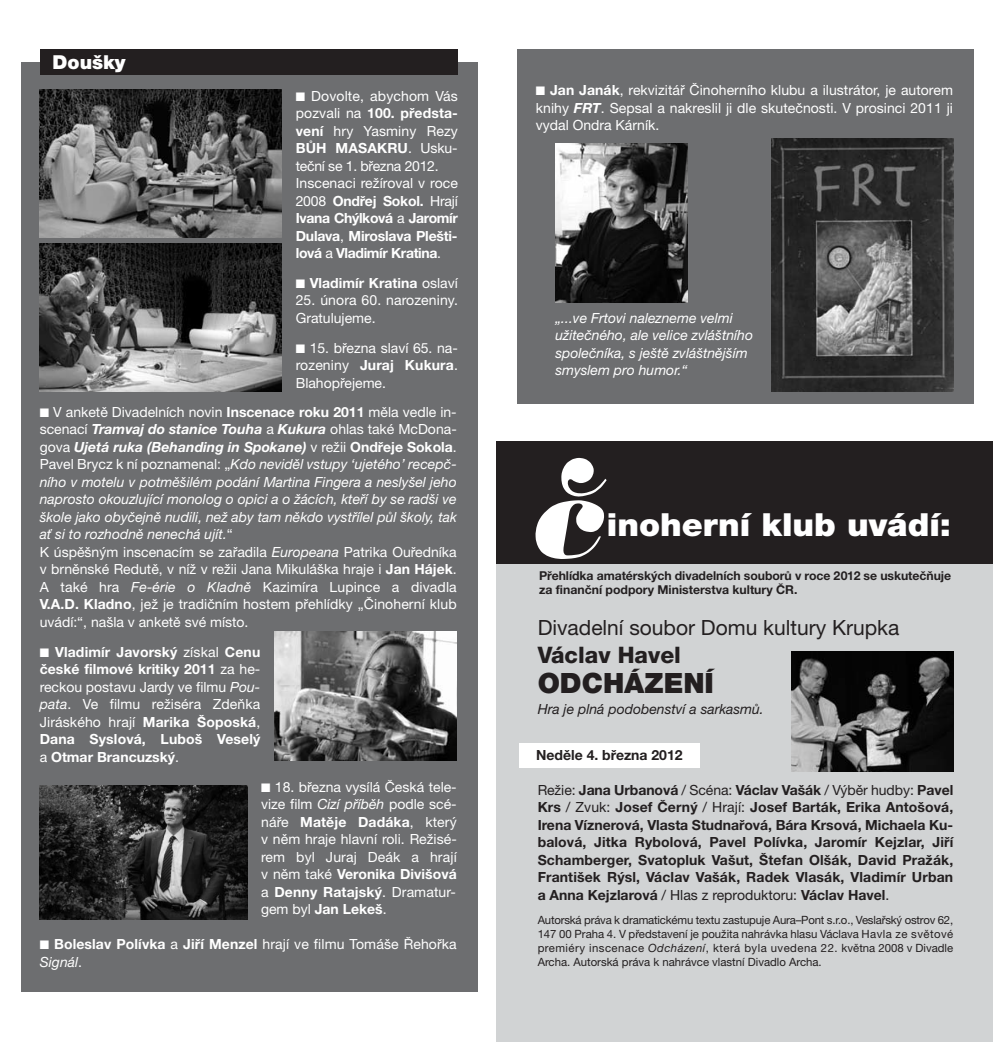
<style>
.page{position:relative;width:993px;height:1042px;background:#fff}
.page>*{position:absolute;margin:0;border:0;box-sizing:border-box;transform-origin:0 0}
.t1{font:900 31.85px "Helvetica Neue CE";color:#fff;scale:1.05 1}
.t2{font:900 28px "Helvetica Neue CE";color:#231f20}
.t3{font:800 22.75px "Helvetica Neue CE";color:#231f20}
.t4{font:21px "Helvetica Neue CE";color:#231f20}
.t5{font:900 19.25px "Helvetica Neue CE";color:#fff}
.t6{font:14px/17.5px "Helvetica Neue CE";color:#fff}
.t7{font:700 14px/17.5px "Helvetica Neue CE";color:#231f20;text-align:justify}
.t8{font:700 14px/17.5px "Helvetica Neue CE";color:#fff;text-align:justify}
.t9{font:italic 14px/17.5px "Helvetica Neue CE";color:#fff}
.t10{font:italic 14px "Helvetica Neue CE";color:#231f20}
.t11{font:700 12.25px/14px "Helvetica Neue CE";letter-spacing:-.005em;color:#231f20}
.t12{font:11.38px/14px "Helvetica Neue CE";color:#231f20;text-align:justify}
.s1{font-weight:700}
.s2{font-weight:400}
.s3{font-weight:700;font-style:italic}
.s4{font-style:italic}
.s5{font-weight:400;font-style:italic}
</style>
<div class="page">
<div style="left:517px;top:50px;width:456px;height:354px;background:#6d6e70"></div>
<div style="left:496px;top:537px;width:496px;height:505px;background:#d1d3d4"></div>
<div style="left:519px;top:743px;width:180px;height:25px;background:#fff"></div>
<div style="left:496px;top:442px;width:496px;height:121px;background:#231f20"></div>
<svg style="left:535px;top:458px;width:71px;height:101px"></svg>
<div style="left:21px;top:62px;width:456px;height:929px;background:#6d6e70"></div>
<div style="left:41px;top:50px;width:417px;height:25px;background:#231f20"></div>
<img style="left:40px;top:90px;width:241px;height:147px">
<img style="left:40px;top:243px;width:241px;height:148px">
<img style="left:274px;top:631px;width:182px;height:129px">
<img style="left:40px;top:785px;width:207px;height:134px">
<img style="left:555px;top:144px;width:132px;height:158px">
<img style="left:771px;top:139px;width:181px;height:253px">
<img style="left:791px;top:651px;width:161px;height:121px">
<h3 class="t5" style="left:53px;top:55px;width:75px">Doušky</h3>
<p class="t6" style="left:295px;top:88px;width:164px">■ Dovolte, abychom Vás pozvali na <span class="s1">100. předsta&shy;vení</span> hry Yasminy Rezy<br><span class="s1">BŮH MASAKRU</span>. Usku&shy;teční se 1. března 2012.<br>Inscenaci režíroval v roce<br>2008 <span class="s1">Ondřej Sokol.</span> Hrají<br><span class="s1">Ivana Chýlková</span> a <span class="s1">Jaromír<br>Dulava</span>, <span class="s1">Miroslava Plešti&shy;lová</span> a <span class="s1">Vladimír Kratina</span>.</p>
<p class="t8" style="left:295px;top:275px;width:164px">■ Vladimír Kratina <span class="s2">oslaví</span></p>
<p class="t6" style="left:295px;top:293px;width:164px">25. února 60. narozeniny.<br>Gratulujeme.</p>
<p class="t6" style="left:295px;top:340px;width:164px;text-align:justify">■ 15. března slaví 65. na&shy;rozeniny <span class="s1">Juraj Kukura</span>.<br>Blahopřejeme.</p>
<p class="t6" style="left:40px;top:405px;width:418px">■ V anketě Divadelních novin <span class="s1">Inscenace roku 2011</span> měla vedle in&shy;scenací <span class="s3">Tramvaj do stanice Touha</span> a <span class="s3">Kukura</span> ohlas také McDona&shy;gova <span class="s3">Ujetá ruka (Behanding in Spokane)</span> v režii <span class="s1">Ondřeje Sokola</span>.<br>Pavel Brycz k ní poznamenal: „<span class="s4">Kdo neviděl vstupy ‘ujetého’ recepč&shy;ního v motelu v potměšilém podání Martina Fingera a neslyšel jeho naprosto okouzlující monolog o opici a o žácích, kteří by se radši ve škole jako obyčejně nudili, než aby tam někdo vystřílel půl školy, tak ať si to rozhodně nenechá ujít.</span>“<br>K úspěšným inscenacím se zařadila <span class="s4">Europeana</span> Patrika Ouředníka v brněnské Redutě, v níž v režii Jana Mikuláška hraje i <span class="s1">Jan Hájek</span>.<br>A také hra <span class="s4">Fe-érie o Kladně</span> Kazimíra Lupince a divadla <span class="s1">V.A.D. Kladno</span>, jež je tradičním hostem přehlídky „Činoherní klub uvádí:“, našla v anketě své místo.</p>
<p class="t8" style="left:40px;top:644px;width:222px">■ Vladimír Javorský <span class="s2">získal</span> Cenu české filmové kritiky 2011 <span class="s2">za he&shy;reckou postavu Jardy ve filmu</span> <span class="s5">Pou&shy;pata</span><span class="s2">. Ve filmu režiséra Zdeňka Jiráského hrají</span> Marika Šoposká<span class="s2">, </span>Dana Syslová, Luboš Veselý <span class="s2">a</span> Otmar Brancuzský<span class="s2">.</span></p>
<p class="t6" style="left:261px;top:779px;width:197px;text-align:justify">■ 18. března vysílá Česká tele&shy;vize film <span class="s4">Cizí příběh</span> podle scé&shy;náře <span class="s1">Matěje Dadáka</span>, který v něm hraje hlavní roli. Režisé&shy;rem byl Juraj Deák a hrají v něm také <span class="s1">Veronika Divišová </span>a <span class="s1">Denny Ratajský</span>. Dramatur&shy;gem byl <span class="s1">Jan Lekeš</span>.</p>
<p class="t6" style="left:40px;top:937px;width:418px">■ <span class="s1">Boleslav Polívka</span> a <span class="s1">Jiří Menzel</span> hrají ve filmu Tomáše Řehořka<br><span class="s4">Signál</span>.</p>
<p class="t6" style="left:535px;top:83px;width:418px;text-align:justify">■ <span class="s1">Jan Janák</span>, rekvizitář Činoherního klubu a ilustrátor, je autorem knihy <span class="s3">FRT</span>. Sepsal a nakreslil ji dle skutečnosti. V prosinci 2011 ji vydal Ondra Kárník.</p>
<p class="t9" style="left:555px;top:310px;width:199px">„...ve Frtovi nalezneme velmi užitečného, ale velice zvláštního společníka, s ještě zvláštnějším smyslem pro humor.“</p>
<h1 class="t1" style="left:606px;top:513px;width:329px">inoherní klub uvádí:</h1>
<p class="t11" style="left:539px;top:570px;width:413px">Přehlídka amatérských divadelních souborů v roce 2012 se uskutečňuje za finanční podpory Ministerstva kultury ČR.</p>
<h3 class="t4" style="left:537px;top:620px;width:363px">Divadelní soubor Domu kultury Krupka</h3>
<h3 class="t3" style="left:537px;top:647px;width:145px">Václav Havel</h3>
<h2 class="t2" style="left:537px;top:673px;width:178px">ODCHÁZENÍ</h2>
<p class="t10" style="left:537px;top:704px;width:227px">Hra je plná podobenství a sarkasmů.</p>
<p class="t7" style="left:536px;top:747px;width:148px">Neděle 4. března 2012</p>
<p class="t7" style="left:537px;top:782px;width:417px"><span class="s2">Režie:</span> Jana Urbanová <span class="s2">/ Scéna:</span> Václav Vašák <span class="s2">/ Výběr hudby:</span> Pavel Krs <span class="s2">/ Zvuk:</span> Josef Černý <span class="s2">/ Hrají:</span> Josef Barták, Erika Antošová, Irena Víznerová, Vlasta Studnařová, Bára Krsová, Michaela Ku&shy;balová, Jitka Rybolová, Pavel Polívka, Jaromír Kejzlar, Jiří Schamberger, Svatopluk Vašut, Štefan Olšák, David Pražák, František Rýsl, Václav Vašák, Radek Vlasák, Vladimír Urban a Anna Kejzlarová <span class="s2">/ Hlas z reproduktoru:</span> Václav Havel<span class="s2">.</span></p>
<p class="t12" style="left:537px;top:914px;width:417px">Autorská práva k dramatickému textu zastupuje Aura–Pont s.r.o., Veslařský ostrov 62, 147 00 Praha 4. V představení je použita nahrávka hlasu Václava Havla ze světové premiéry inscenace <span class="s4">Odcházení</span>, která byla uvedena 22. května 2008 v Divadle Archa. Autorská práva k nahrávce vlastní Divadlo Archa.</p>
</div>
